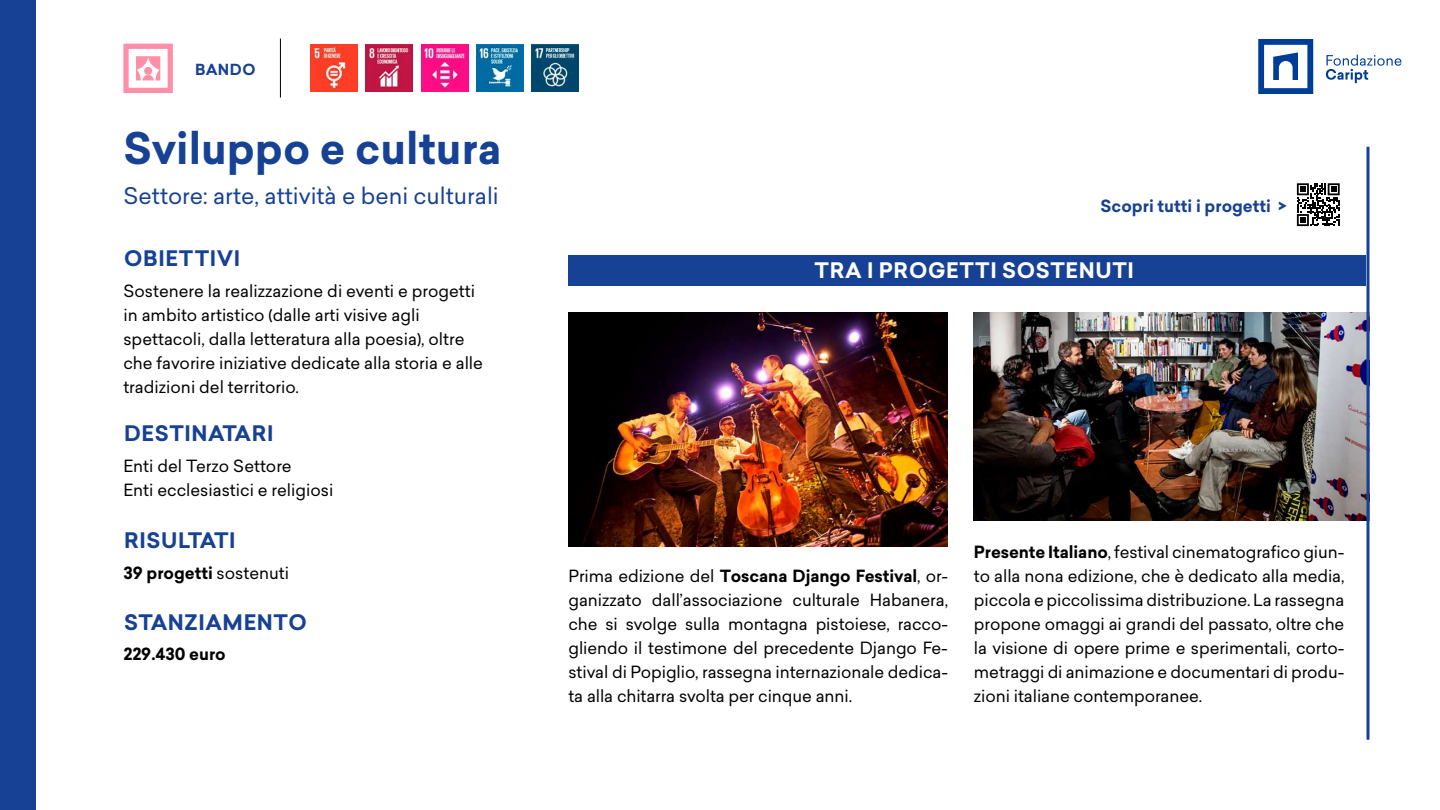
<style>
.page{position:relative;width:1440px;height:810px;background:#fff}
.page>*{position:absolute;margin:0;border:0;box-sizing:border-box;transform-origin:0 0}
.t1{font:700 42.75px "Sailec";color:#164194}
.t2{font:22.5px "Sailec";color:#164194}
.t3{font:700 21px "Sailec";letter-spacing:.03em;color:#164194}
.t4{font:700 21px "Sailec";letter-spacing:.03em;color:#fff}
.t5{font:16.5px/24px "Sailec";color:#000}
.t6{font:700 16.5px "Sailec";color:#000}
.t7{font:700 16.5px "Sailec";color:#164194}
.t8{font:700 15px "Sailec";letter-spacing:.03em;color:#164194}
.s1{font-weight:400}
.s2{font-weight:700}
</style>
<div class="page">
<img style="left:974px;top:312px;width:392px;height:208px">
<svg style="left:1326px;top:55px;width:75px;height:28px"></svg>
<svg style="left:1258px;top:39px;width:55px;height:55px"></svg>
<div style="left:0;top:0;width:36px;height:810px;background:#164194"></div>
<svg style="left:1366px;top:147px;width:4px;height:593px;background:#4565a5"></svg>
<svg style="left:123px;top:44px;width:50px;height:49px"></svg>
<img style="left:568px;top:312px;width:380px;height:235px">
<div style="left:568px;top:255px;width:798px;height:31px;background:#164194"></div>
<svg style="left:1297px;top:183px;width:43px;height:43px"></svg>
<img style="left:476px;top:44px;width:48px;height:48px">
<img style="left:366px;top:44px;width:47px;height:48px">
<img style="left:310px;top:44px;width:47px;height:48px">
<img style="left:532px;top:44px;width:47px;height:48px">
<img style="left:421px;top:44px;width:47px;height:48px">
<hr style="left:280px;top:39px;width:1px;height:59px;background:#000">
<p class="t8" style="left:195px;top:58px;width:62px">BANDO</p>
<h1 class="t1" style="left:123px;top:118px;width:380px">Sviluppo e cultura</h1>
<h2 class="t2" style="left:123px;top:180px;width:377px">Settore: arte, attività e beni culturali</h2>
<p class="t3" style="left:124px;top:244px;width:118px">OBIETTIVI</p>
<p class="t5" style="left:123px;top:279px;width:361px">Sostenere la realizzazione di eventi e progetti in ambito artistico (dalle arti visive agli spettacoli, dalla letteratura alla poesia), oltre che favorire iniziative dedicate alla storia e alle tradizioni del territorio.</p>
<p class="t3" style="left:124px;top:418px;width:151px">DESTINATARI</p>
<p class="t5" style="left:123px;top:453px;width:211px">Enti del Terzo Settore<br>Enti ecclesiastici e religiosi</p>
<p class="t3" style="left:124px;top:525px;width:113px">RISULTATI</p>
<p class="t6" style="left:123px;top:561px;width:167px">39 progetti <span class="s1">sostenuti</span></p>
<p class="t3" style="left:124px;top:607px;width:184px">STANZIAMENTO</p>
<p class="t6" style="left:123px;top:643px;width:104px">229.430 euro</p>
<p class="t7" style="left:1101px;top:195px;width:188px">Scopri tutti i progetti &gt;</p>
<p class="t4" style="left:815px;top:256px;width:321px">TRA I PROGETTI SOSTENUTI</p>
<p class="t5" style="left:568px;top:564px;width:381px;text-align:justify">Prima edizione del <span class="s2">Toscana Django Festival</span>, or&shy;ganizzato dall’associazione culturale Habanera, che si svolge sulla montagna pistoiese, racco&shy;gliendo il testimone del precedente Django Fe&shy;stival di Popiglio, rassegna internazionale dedica&shy;ta alla chitarra svolta per cinque anni.</p>
<p class="t5" style="left:974px;top:540px;width:372px;text-align:justify"><span class="s2">Presente Italiano</span>, festival cinematografico giun&shy;to alla nona edizione, che è dedicato alla media, piccola e piccolissima distribuzione. La rassegna propone omaggi ai grandi del passato, oltre che la visione di opere prime e sperimentali, corto&shy;metraggi di animazione e documentari di produ&shy;zioni italiane contemporanee.</p>
</div>
